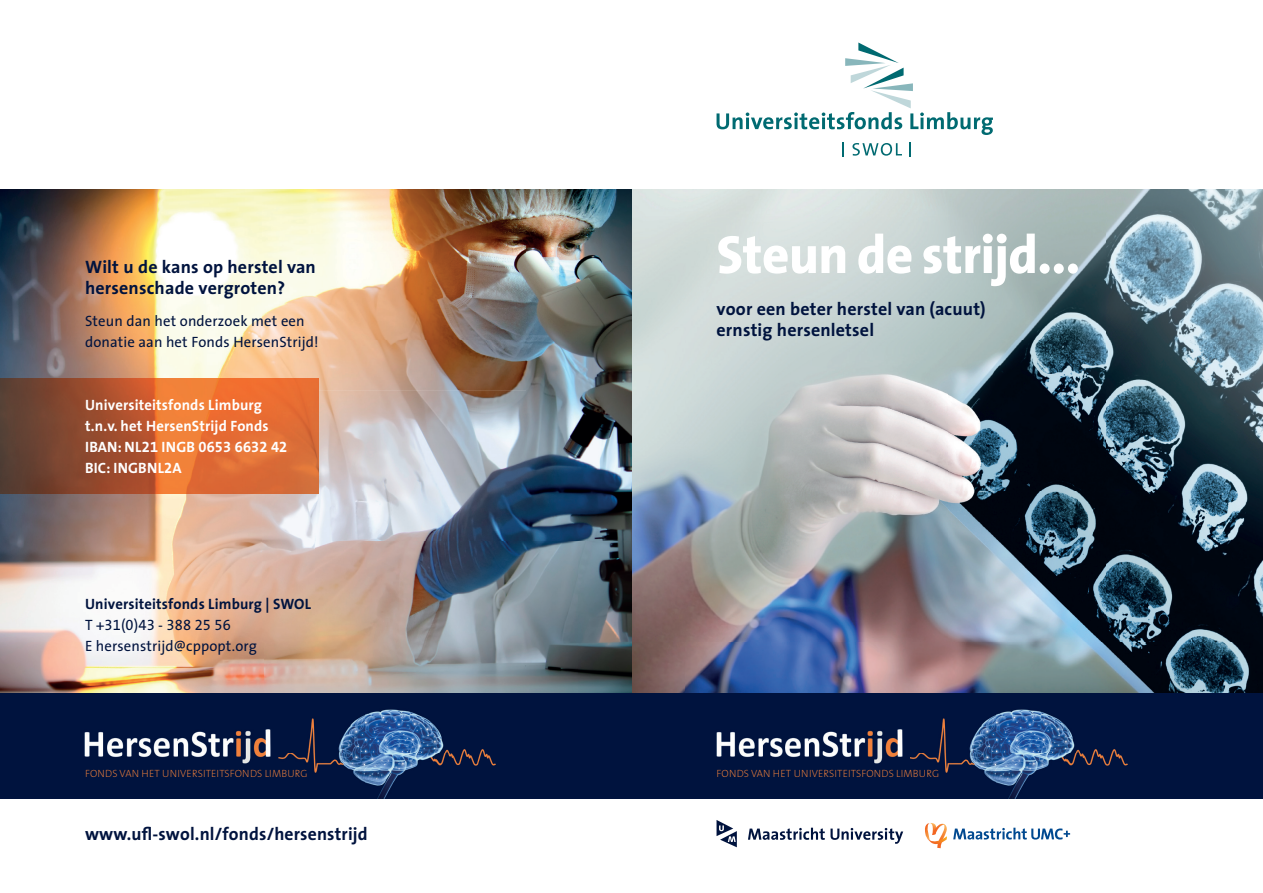
<style>
.page{position:relative;width:1263px;height:893px;background:#fff}
.page>*{position:absolute;margin:0;border:0;box-sizing:border-box;transform-origin:0 0}
.t1{font:800 54px "The Sans";letter-spacing:-.01em;color:#fff}
.t2{font:700 18px/21px "The Sans";letter-spacing:.01em;color:#00133e}
.t3{font:15px/21px "The Sans";letter-spacing:.01em;color:#00133e}
.t4{font:700 15px/21px "The Sans";letter-spacing:.01em;color:#fff}
.t5{font:700 15px "The Sans";letter-spacing:.01em;color:#00133e}
.t6{font:15px "The Sans Bold Expert";letter-spacing:.01em;color:#fff}
.t7{font:15px "The Sans Regular Expert";letter-spacing:.01em;color:#00133e}
.t8{font:200 10.5px "The Sans";letter-spacing:.015em;color:#f4823b}
.s1{font-family:"The Sans";font-weight:700}
.s2{font-family:"The Sans Bold Expert";font-weight:400}
.s3{font-family:"The Sans"}
</style>
<div class="page">
<img style="left:631px;top:189px;width:632px;height:504px">
<img style="left:0;top:189px;width:526px;height:201px">
<img style="left:526px;top:189px;width:105px;height:353px">
<img style="left:316px;top:390px;width:210px;height:152px">
<img style="left:0;top:493px;width:316px;height:200px">
<img style="left:315px;top:542px;width:316px;height:151px">
<div style="left:631px;top:693px;width:632px;height:105px;background:#00133e"></div>
<div style="left:0;top:693px;width:631px;height:105px;background:#00133e"></div>
<svg style="left:842px;top:142px;width:1px;height:14px"></svg>
<svg style="left:909px;top:142px;width:2px;height:14px"></svg>
<svg style="left:852px;top:143px;width:50px;height:13px"></svg>
<svg style="left:716px;top:43px;width:277px;height:92px"></svg>
<svg style="left:748px;top:828px;width:155px;height:16px"></svg>
<svg style="left:716px;top:820px;width:21px;height:27px"></svg>
<img style="left:910px;top:709px;width:217px;height:89px">
<img style="left:716px;top:729px;width:187px;height:35px">
<img style="left:279px;top:709px;width:217px;height:89px">
<img style="left:85px;top:729px;width:186px;height:35px">
<svg style="left:925px;top:823px;width:22px;height:25px"></svg>
<svg style="left:953px;top:828px;width:117px;height:11px"></svg>
<img style="left:0;top:378px;width:319px;height:115px">
<p class="t2" style="left:85px;top:256px;width:232px">Wilt u de kans op herstel van hersenschade vergroten?</p>
<p class="t3" style="left:85px;top:309px;width:235px">Steun dan het onderzoek met een donatie aan het Fonds HersenStrijd!</p>
<p class="t4" style="left:85px;top:394px;width:185px">Universiteitsfonds Limburg t.n.v. het HersenStrijd Fonds</p>
<p class="t6" style="left:85px;top:434px;width:204px"><span class="s1">IBAN: NL</span>21 <span class="s1">INGB</span> 0653 6632 42</p>
<p class="t4" style="left:85px;top:457px;width:98px">BIC: INGBNL<span class="s2">2</span>A</p>
<p class="t5" style="left:85px;top:591px;width:227px">Universiteitsfonds Limburg | SWOL</p>
<p class="t7" style="left:85px;top:612px;width:147px"><span class="s3">T +</span>31<span class="s3">(</span>0<span class="s3">)</span>43 <span class="s3">-</span> 388 25 56</p>
<p class="t3" style="left:85px;top:635px;width:174px">E hersenstrijd@cppopt.org</p>
<h1 class="t1" style="left:716px;top:209px;width:365px">Steun de strijd...</h1>
<p class="t2" style="left:716px;top:298px;width:271px">voor een beter herstel van (acuut) ernstig hersenletsel</p>
<p class="t8" style="left:85px;top:768px;width:224px">FONDS VAN HET UNIVERSITEITSFONDS LIMBURG</p>
<p class="t8" style="left:717px;top:768px;width:224px">FONDS VAN HET UNIVERSITEITSFONDS LIMBURG</p>
<p class="t2" style="left:85px;top:823px;width:284px">www.ufl-swol.nl/fonds/hersenstrijd</p>
</div>
